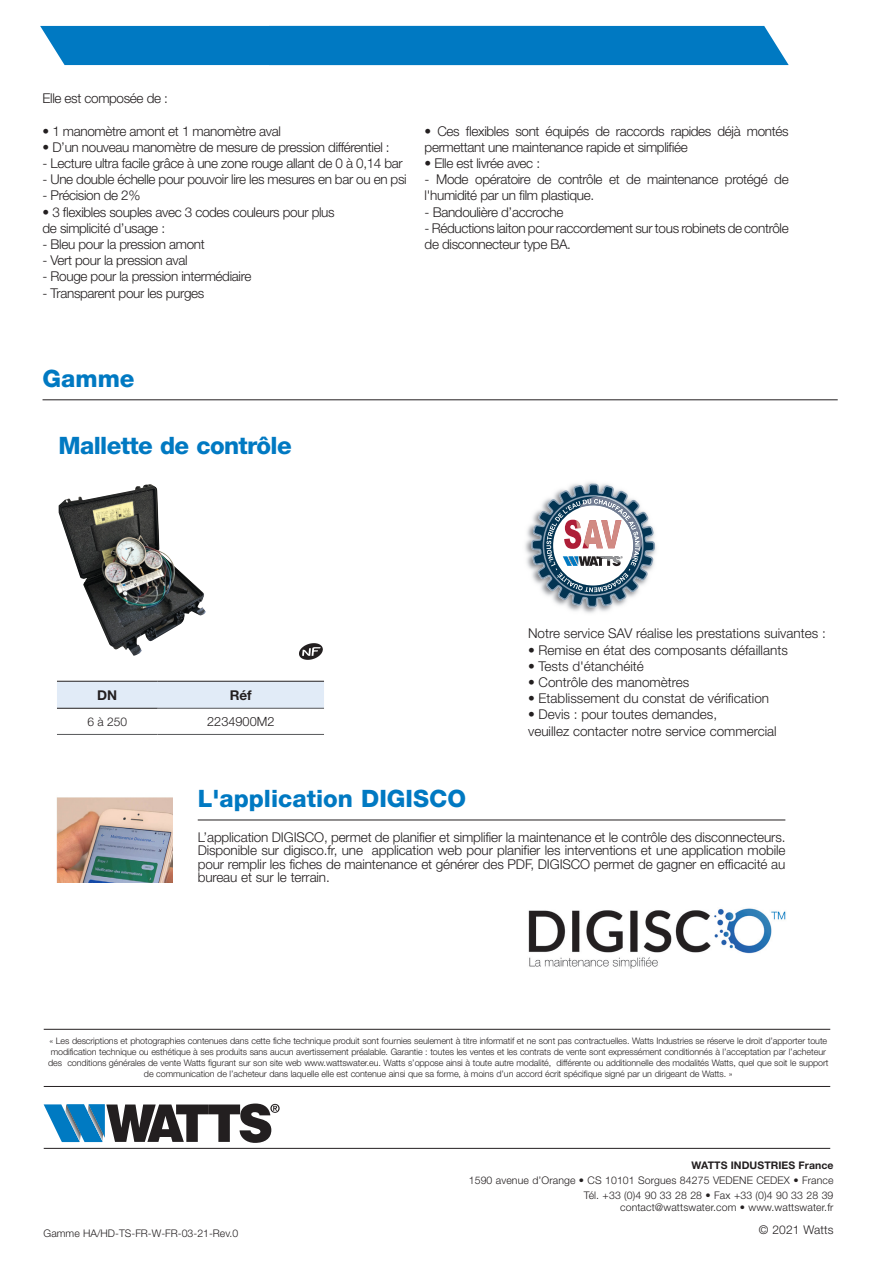
<style>
.page{position:relative;width:893px;height:1263px;background:#fff}
.page>*{position:absolute;margin:0;border:0;box-sizing:border-box;transform-origin:0 0}
.TITOLO{font:800 24px "Helvetica Neue LT Std";color:#0079c2}
.TITOLO-2{font:800 24px "Helvetica Neue LT Std";letter-spacing:-.025em;color:#0079c2}
.AF_Text_Artikelgrupp{font:300 13.5px/16.2px "Helvetica Neue LT Std";letter-spacing:-.025em;color:#231f20}
.body-8_5_on_9{font:300 13.5px/13.5px "Helvetica Neue LT Std";color:#231f20;text-align:justify}
.AF_Tab_Kopfzeile_1{font:700 13.5px "Helvetica Neue LT Std";color:#231f20}
.AF_Tab_body{font:300 12.75px "Helvetica Neue LT Std";color:#231f20}
.AF_Tab_body-2{font:300 12px "Helvetica Neue LT Std";letter-spacing:.01em;color:#231f20}
.BODY_TEXT_DE{font:300 10.5px "Helvetica Neue LT Std";letter-spacing:.01em;color:#231f20}
.t1{font:700 10.5px "Helvetica Neue LT Std";letter-spacing:.005em;color:#231f20}
.t2{font:300 9px/10.8px "Helvetica Neue LT Std";letter-spacing:-.01em;color:#231f20;text-align:center}
</style>
<div class="page">
<div style="left:40px;top:26px;width:749px;height:39px;background:#0079c2"></div>
<hr style="left:43px;top:399px;width:795px;height:1px;background:#231f20">
<div style="left:57px;top:682px;width:267px;height:26px;background:#e1ebf7"></div>
<hr style="left:158px;top:708px;width:166px;height:1px;background:#57585a">
<hr style="left:57px;top:734px;width:101px;height:1px;background:#57585a">
<hr style="left:158px;top:734px;width:166px;height:1px;background:#57585a">
<hr style="left:57px;top:681px;width:101px;height:1px;background:#231f20">
<hr style="left:57px;top:708px;width:101px;height:1px;background:#231f20">
<hr style="left:158px;top:681px;width:166px;height:1px;background:#231f20">
<img style="left:59px;top:484px;width:147px;height:172px">
<hr style="left:198px;top:820px;width:587px;height:1px;background:#231f20">
<img style="left:528px;top:908px;width:258px;height:61px">
<img style="left:299px;top:643px;width:24px;height:17px">
<img style="left:525px;top:482px;width:131px;height:131px">
<svg style="left:531px;top:484px;width:124px;height:123px"></svg>
<img style="left:57px;top:797px;width:116px;height:85px">
<svg style="left:44px;top:1103px;width:236px;height:40px"></svg>
<hr style="left:44px;top:1086px;width:786px;height:1px;background:#231f20">
<hr style="left:44px;top:1029px;width:786px;height:1px;background:#231f20">
<hr style="left:44px;top:1148px;width:786px;height:1px;background:#231f20">
<p class="AF_Text_Artikelgrupp" style="left:43px;top:90px;width:127px">Elle est composée de :</p>
<p class="AF_Text_Artikelgrupp" style="left:43px;top:122px;width:240px">• 1 manomètre amont et 1 manomètre aval</p>
<p class="AF_Text_Artikelgrupp" style="left:43px;top:139px;width:349px">• D’un nouveau manomètre de mesure de pression différentiel :</p>
<p class="AF_Text_Artikelgrupp" style="left:43px;top:155px;width:362px">- Lecture ultra facile grâce à une zone rouge allant de 0 à 0,14 bar</p>
<p class="AF_Text_Artikelgrupp" style="left:43px;top:171px;width:366px">- Une double échelle pour pouvoir lire les mesures en bar ou en psi</p>
<p class="AF_Text_Artikelgrupp" style="left:43px;top:187px;width:99px">- Précision de 2%</p>
<p class="AF_Text_Artikelgrupp" style="left:43px;top:203px;width:294px">• 3 flexibles souples avec 3 codes couleurs pour plus</p>
<p class="AF_Text_Artikelgrupp" style="left:43px;top:220px;width:124px">de simplicité d’usage :</p>
<p class="AF_Text_Artikelgrupp" style="left:43px;top:236px;width:164px">- Bleu pour la pression amont</p>
<p class="AF_Text_Artikelgrupp" style="left:43px;top:252px;width:147px">- Vert pour la pression aval</p>
<p class="AF_Text_Artikelgrupp" style="left:43px;top:268px;width:210px">- Rouge pour la pression intermédiaire</p>
<p class="AF_Text_Artikelgrupp" style="left:43px;top:284px;width:163px">- Transparent pour les purges</p>
<p class="AF_Text_Artikelgrupp" style="left:425px;top:122px;width:366px">• Ces flexibles sont équipés de raccords rapides déjà montés permettant une maintenance rapide et simplifiée</p>
<p class="AF_Text_Artikelgrupp" style="left:425px;top:155px;width:117px">• Elle est livrée avec :</p>
<p class="AF_Text_Artikelgrupp" style="left:425px;top:171px;width:366px">- Mode opératoire de contrôle et de maintenance protégé de l'humidité par un film plastique.</p>
<p class="AF_Text_Artikelgrupp" style="left:425px;top:203px;width:140px">- Bandoulière d’accroche</p>
<p class="AF_Text_Artikelgrupp" style="left:425px;top:220px;width:366px">- Réductions laiton pour raccordement sur tous robinets de contrôle de disconnecteur type BA.</p>
<p class="TITOLO" style="left:43px;top:364px;width:94px">Gamme</p>
<p class="TITOLO-2" style="left:58px;top:431px;width:235px">Mallette de contrôle</p>
<p class="AF_Tab_Kopfzeile_1" style="left:97px;top:686px;width:22px">DN</p>
<p class="AF_Tab_Kopfzeile_1" style="left:230px;top:686px;width:23px">Réf</p>
<p class="AF_Tab_body-2" style="left:87px;top:714px;width:41px">6 à 250</p>
<p class="AF_Tab_body" style="left:207px;top:713px;width:69px">2234900M2</p>
<p class="body-8_5_on_9" style="left:528px;top:626px;width:299px">Notre service SAV réalise les prestations suivantes :</p>
<p class="body-8_5_on_9" style="left:528px;top:643px;width:261px">• Remise en état des composants défaillants</p>
<p class="body-8_5_on_9" style="left:528px;top:659px;width:117px">• Tests d'étanchéité</p>
<p class="body-8_5_on_9" style="left:528px;top:675px;width:163px">• Contrôle des manomètres</p>
<p class="body-8_5_on_9" style="left:528px;top:691px;width:243px">• Etablissement du constat de vérification</p>
<p class="body-8_5_on_9" style="left:528px;top:707px;width:191px">• Devis : pour toutes demandes,</p>
<p class="body-8_5_on_9" style="left:528px;top:724px;width:250px">veuillez contacter notre service commercial</p>
<p class="TITOLO" style="left:198px;top:784px;width:270px">L'application DIGISCO</p>
<p class="body-8_5_on_9" style="left:198px;top:830px;width:589px">L’application DIGISCO, permet de planifier et simplifier la maintenance et le contrôle des disconnecteurs.<br>Disponible sur digisco.fr, une application web pour planifier les interventions et une application mobile pour remplir les fiches de maintenance et générer des PDF, DIGISCO permet de gagner en efficacité au bureau et sur le terrain.</p>
<p class="t2" style="left:48px;top:1035px;width:782px">« Les descriptions et photographies contenues dans cette fiche technique produit sont fournies seulement à titre informatif et ne sont pas contractuelles. Watts Industries se réserve le droit d’apporter toute modification technique ou esthétique à ses produits sans aucun avertissement préalable. Garantie : toutes les ventes et les contrats de vente sont expressément conditionnés à l’acceptation par l’acheteur des conditions générales de vente Watts figurant sur son site web www.wattswater.eu. Watts s’oppose ainsi à toute autre modalité, différente ou additionnelle des modalités Watts, quel que soit le support de communication de l’acheteur dans laquelle elle est contenue ainsi que sa forme, à moins d’un accord écrit spécifique signé par un dirigeant de Watts. »</p>
<p class="BODY_TEXT_DE" style="left:44px;top:1226px;width:196px">Gamme HA/HD-TS-FR-W-FR-03-21-Rev.0</p>
<p class="t1" style="left:691px;top:1158px;width:143px">WATTS INDUSTRIES France</p>
<p class="BODY_TEXT_DE" style="left:469px;top:1173px;width:366px">1590 avenue d’Orange • CS 10101 Sorgues 84275 VEDENE CEDEX • France</p>
<p class="BODY_TEXT_DE" style="left:584px;top:1188px;width:251px">Tél. +33 (0)4 90 33 28 28 • Fax +33 (0)4 90 33 28 39</p>
<p class="BODY_TEXT_DE" style="left:620px;top:1201px;width:215px">contact@wattswater.com • www.wattswater.fr</p>
<p class="AF_Tab_body-2" style="left:759px;top:1222px;width:76px">© 2021 Watts</p>
</div>
